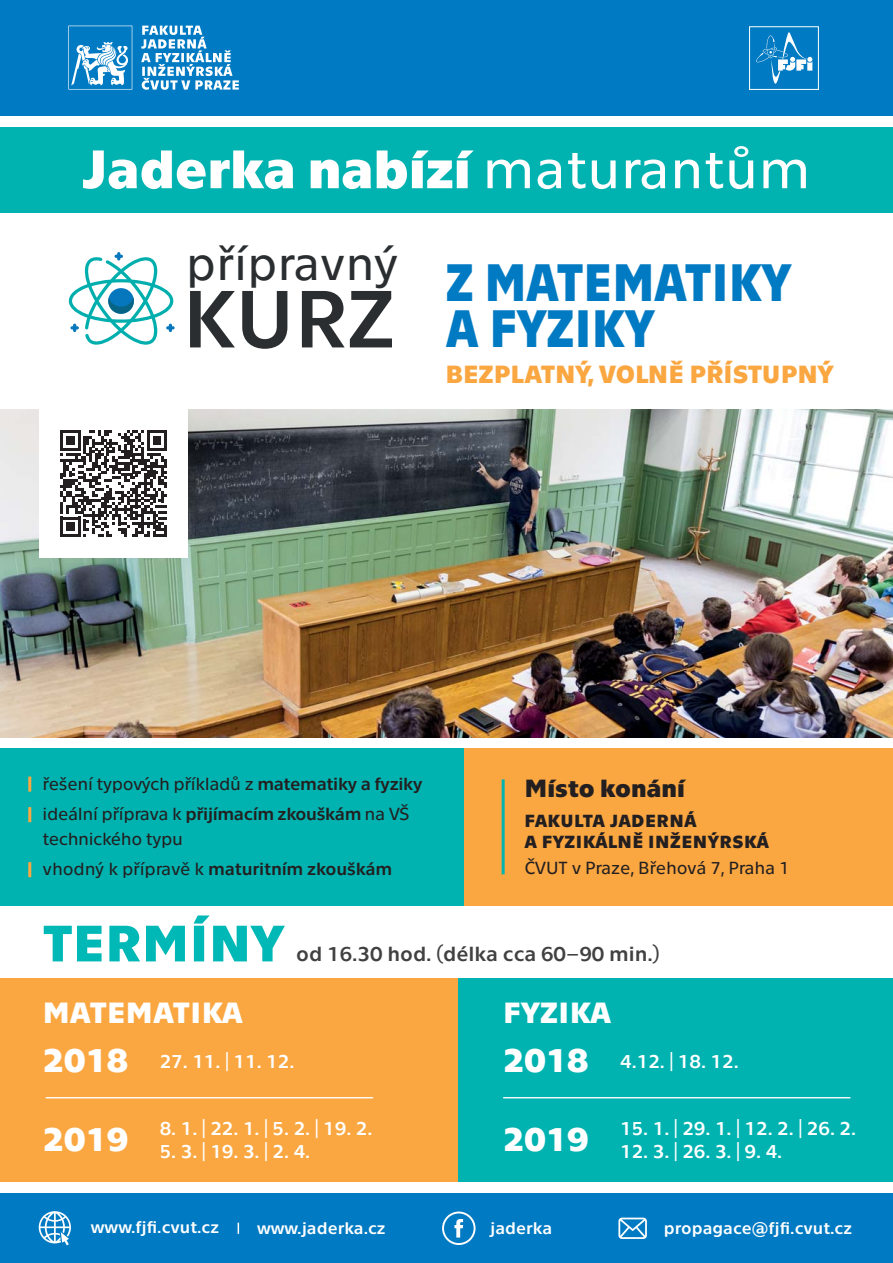
<style>
.page{position:relative;width:893px;height:1263px;background:#fff}
.page>*{position:absolute;margin:0;border:0;box-sizing:border-box;transform-origin:0 0}
.t1{font:83.1px "Technika";color:#2b2e30}
.t2{font:700 55.5px "Technika";color:#fff}
.t3{font:700 54px/46.5px "Technika";letter-spacing:-.01em;color:#007ac2;scale:.87 1}
.t4{font:700 52.5px "Technika";letter-spacing:.01em;color:#00b9b7}
.t5{font:48.3px "Technika";letter-spacing:-.005em;color:#2b2e30}
.t6{font:700 34.5px "Technika";color:#fff}
.t7{font:700 30px "Technika";color:#fff}
.t8{font:700 25.5px "Technika";color:#faa742}
.t9{font:700 25.5px "Technika";color:#231f20}
.t10{font:21px "Technika";color:#414142}
.t11{font:19.5px "Technika";color:#fff}
.t12{font:18px/30.6px "Technika";letter-spacing:-.02em;color:#231f20}
.t13{font:700 18px/21.6px "Technika";letter-spacing:.01em;color:#231f20}
.t14{font:17.25px "Technika";color:#fff}
.s1{font-weight:400}
.s2{font-style:inherit}
.s3{font-weight:700;font-size:34.5px}
</style>
<div class="page">
<div style="left:0;top:1193px;width:893px;height:70px;background:#007ac2"></div>
<div style="left:0;top:0;width:893px;height:115px;background:#007ac2"></div>
<div style="left:0;top:127px;width:893px;height:86px;background:#00b3b0"></div>
<svg style="left:39px;top:1211px;width:32px;height:34px"></svg>
<svg style="left:454px;top:1219px;width:9px;height:18px"></svg>
<div style="left:442px;top:1211px;width:34px;height:34px;border:2px solid #fff;border-radius:50%"></div>
<svg style="left:618px;top:1217px;width:29px;height:22px"></svg>
<img style="left:0;top:409px;width:893px;height:329px">
<div style="left:0;top:978px;width:459px;height:203px;background:#faa742"></div>
<div style="left:459px;top:978px;width:434px;height:203px;background:#00b3b0"></div>
<div style="left:463px;top:748px;width:430px;height:158px;background:#faa742"></div>
<hr style="left:46px;top:1097px;width:327px;height:1px;background:#fff">
<div style="left:40px;top:409px;width:148px;height:149px;background:#fff"></div>
<svg style="left:60px;top:430px;width:107px;height:107px"></svg>
<div style="left:0;top:748px;width:463px;height:158px;background:#00b3b0"></div>
<hr style="left:28px;top:776px;width:3px;height:16px;background:#faa742">
<hr style="left:28px;top:807px;width:3px;height:15px;background:#faa742">
<hr style="left:28px;top:862px;width:3px;height:15px;background:#faa742">
<hr style="left:502px;top:779px;width:3px;height:95px;background:#00b3b0">
<hr style="left:503px;top:1097px;width:347px;height:1px;background:#fff">
<svg style="left:141px;top:26px;width:98px;height:64px"></svg>
<svg style="left:68px;top:26px;width:64px;height:64px"></svg>
<svg style="left:69px;top:252px;width:106px;height:93px"></svg>
<svg style="left:756px;top:32px;width:56px;height:52px"></svg>
<div style="left:749px;top:26px;width:70px;height:64px;border:1px solid #fff"></div>
<h2 class="t2" style="left:82px;top:149px;width:730px">Jaderka nabízí <span class="s1">maturantům</span></h2>
<h3 class="t5" style="left:186px;top:246px;width:215px">přípravný</h3>
<h1 class="t1" style="left:182px;top:288px;width:214px">KURZ</h1>
<h3 class="t3" style="left:446px;top:264px;width:400px">Z MATEMATIKY<br>A FYZIKY</h3>
<h3 class="t8" style="left:445px;top:365px;width:390px">BEZPLATNÝ, VOLNĚ PŘÍSTUPNÝ</h3>
<p class="t12" style="left:43px;top:770px;width:382px">řešení typových příkladů z <span class="s2">matematiky a fyziky </span>ideální příprava k <span class="s2">přijímacím zkouškám</span> na VŠ</p>
<p class="t12" style="left:43px;top:825px;width:351px">technického typu<br>vhodný k přípravě k <span class="s2">maturitním zkouškám</span></p>
<h3 class="t9" style="left:524px;top:779px;width:162px">Místo konání</h3>
<p class="t13" style="left:524px;top:811px;width:246px">FAKULTA JADERNÁ<br>A FYZIKÁLNĚ INŽENÝRSKÁ</p>
<p class="t12" style="left:524px;top:855px;width:267px">ČVUT v Praze, Břehová 7, Praha 1</p>
<h3 class="t4" style="left:43px;top:924px;width:244px">TERMÍNY</h3>
<p class="t10" style="left:296px;top:946px;width:365px">od 16.30 hod. (délka cca 60–90 min.)</p>
<h3 class="t7" style="left:43px;top:1001px;width:202px">MATEMATIKA</h3>
<p class="t11" style="left:43px;top:1054px;width:253px"><span class="s3">2018</span> 27. 11. | 11. 12.</p>
<h3 class="t7" style="left:503px;top:1001px;width:110px">FYZIKA</h3>
<h3 class="t6" style="left:503px;top:1048px;width:87px">2018</h3>
<p class="t11" style="left:620px;top:1054px;width:120px">4. 12. | 18. 12.</p>
<h3 class="t6" style="left:43px;top:1126px;width:87px">2019</h3>
<p class="t11" style="left:160px;top:1121px;width:214px">8. 1. | 22. 1. | 5. 2. | 19. 2.</p>
<p class="t11" style="left:160px;top:1144px;width:152px">5. 3. | 19. 3. | 2. 4.</p>
<h3 class="t6" style="left:503px;top:1126px;width:87px">2019</h3>
<p class="t11" style="left:620px;top:1121px;width:238px">15. 1. | 29. 1. | 12. 2. | 26. 2.</p>
<p class="t11" style="left:620px;top:1144px;width:164px">12. 3. | 26. 3. | 9. 4.</p>
<p class="t14" style="left:91px;top:1221px;width:130px">www.fjfi.cvut.cz</p>
<p class="t14" style="left:257px;top:1222px;width:130px">www.jaderka.cz</p>
<p class="t14" style="left:490px;top:1222px;width:63px">jaderka</p>
<p class="t14" style="left:664px;top:1222px;width:190px">propagace@fjfi.cvut.cz</p>
</div>
